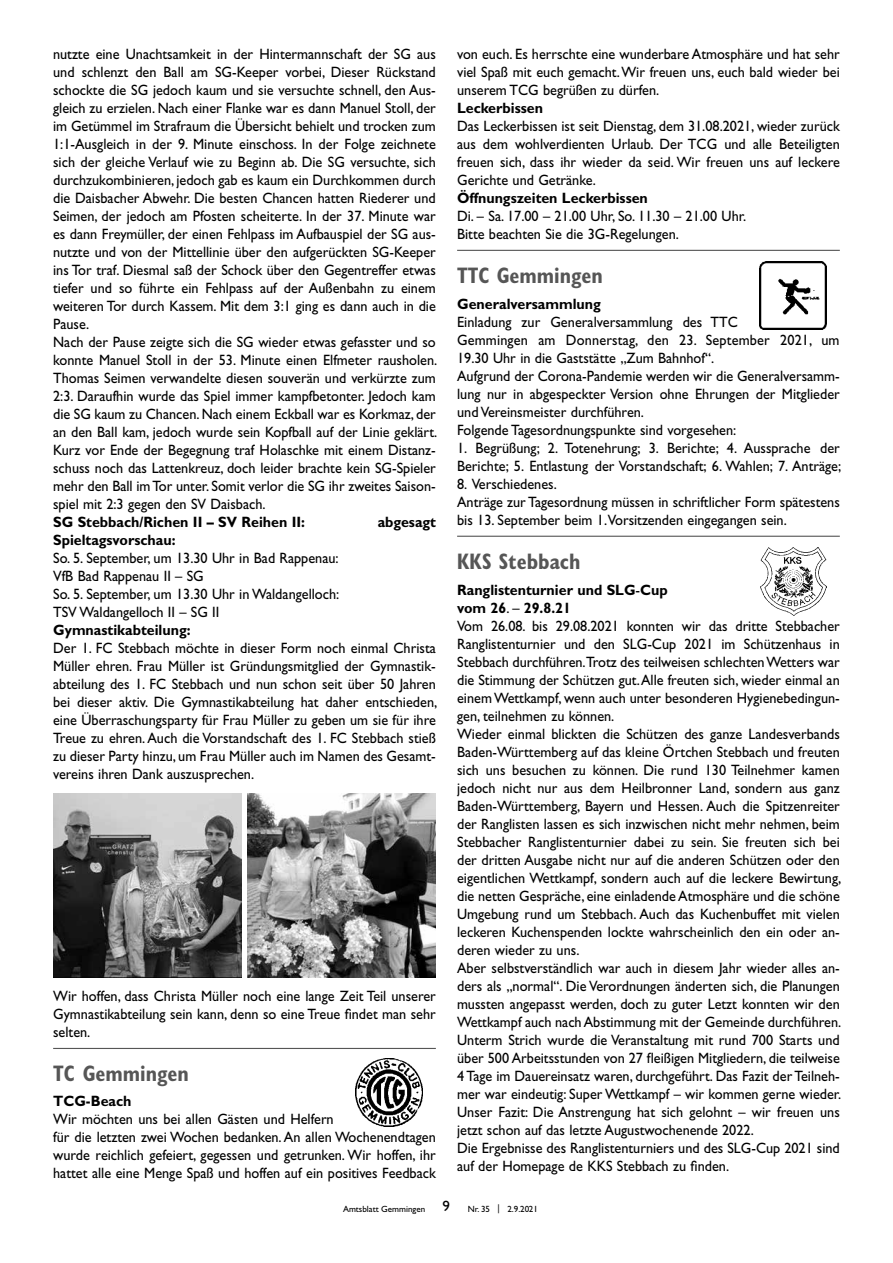
<style>
.page{position:relative;width:893px;height:1263px;background:#fff}
.page>*{position:absolute;margin:0;border:0;box-sizing:border-box;transform-origin:0 0}
.t1{font:700 condensed 22.5px "Gill Sans Std";color:#565656;scale:.95 1}
.t2{font:15px/18px "Gill Sans Std";color:#000;scale:.95 1}
.t3{font:700 15px "Gill Sans Std";color:#000;scale:.95 1}
.t4{font:9px "Gill Sans Std";color:#000}
.s1{font-weight:700}
.s2{font-size:15px}
</style>
<div class="page">
<hr style="left:53px;top:1048px;width:383px;height:1px;background:#565656">
<img style="left:355px;top:1058px;width:68px;height:68px">
<hr style="left:457px;top:250px;width:383px;height:1px;background:#565656">
<hr style="left:457px;top:536px;width:383px;height:1px;background:#565656">
<img style="left:760px;top:261px;width:66px;height:68px">
<img style="left:760px;top:547px;width:66px;height:68px">
<img style="left:248px;top:794px;width:188px;height:183px">
<img style="left:53px;top:794px;width:188px;height:183px">
<p class="t2" style="left:53px;top:45px;width:406px">nutzte eine Unachtsamkeit in der Hintermannschaft der SG aus und schlenzt den Ball am SG-Keeper vorbei, Dieser Rückstand schockte die SG jedoch kaum und sie versuchte schnell, den Aus&shy;gleich zu erzielen. Nach einer Flanke war es dann Manuel Stoll, der im Getümmel im Strafraum die Übersicht behielt und trocken zum 1:1-Ausgleich in der 9. Minute einschoss. In der Folge zeichnete sich der gleiche Verlauf wie zu Beginn ab. Die SG versuchte, sich durchzukombinieren, jedoch gab es kaum ein Durchkommen durch die Daisbacher Abwehr. Die besten Chancen hatten Riederer und Seimen, der jedoch am Pfosten scheiterte. In der 37. Minute war es dann Freymüller, der einen Fehlpass im Aufbauspiel der SG aus&shy;nutzte und von der Mittellinie über den aufgerückten SG-Keeper ins Tor traf. Diesmal saß der Schock über den Gegentreffer etwas tiefer und so führte ein Fehlpass auf der Außenbahn zu einem weiteren Tor durch Kassem. Mit dem 3:1 ging es dann auch in die Pause.<br>Nach der Pause zeigte sich die SG wieder etwas gefasster und so konnte Manuel Stoll in der 53. Minute einen Elfmeter rausholen.<br>Thomas Seimen verwandelte diesen souverän und verkürzte zum 2:3. Daraufhin wurde das Spiel immer kampfbetonter. Jedoch kam die SG kaum zu Chancen. Nach einem Eckball war es Korkmaz, der an den Ball kam, jedoch wurde sein Kopfball auf der Linie geklärt.<br>Kurz vor Ende der Begegnung traf Holaschke mit einem Distanz&shy;schuss noch das Lattenkreuz, doch leider brachte kein SG-Spieler mehr den Ball im Tor unter. Somit verlor die SG ihr zweites Saison&shy;spiel mit 2:3 gegen den SV Daisbach.</p>
<p class="t3" style="left:53px;top:513px;width:267px">SG Stebbach/Richen II – SV Reihen II:</p>
<p class="t3" style="left:378px;top:513px;width:63px">abgesagt</p>
<p class="t3" style="left:53px;top:531px;width:130px">Spieltagsvorschau:</p>
<p class="t2" style="left:53px;top:549px;width:303px">So. 5. September, um 13.30 Uhr in Bad Rappenau:<br>VfB Bad Rappenau II – SG<br>So. 5. September, um 13.30 Uhr in Waldangelloch:<br>TSV Waldangelloch II – SG II</p>
<p class="t3" style="left:53px;top:621px;width:146px">Gymnastikabteilung:</p>
<p class="t2" style="left:53px;top:639px;width:406px;text-align:justify">Der 1. FC Stebbach möchte in dieser Form noch einmal Christa Müller ehren. Frau Müller ist Gründungsmitglied der Gymnastik&shy;abteilung des 1. FC Stebbach und nun schon seit über 50 Jahren bei dieser aktiv. Die Gymnastikabteilung hat daher entschieden, eine Überraschungsparty für Frau Müller zu geben um sie für ihre Treue zu ehren. Auch die Vorstandschaft des 1. FC Stebbach stieß zu dieser Party hinzu, um Frau Müller auch im Namen des Gesamt&shy;vereins ihren Dank auszusprechen.</p>
<p class="t2" style="left:53px;top:987px;width:404px;text-align:justify">Wir hoffen, dass Christa Müller noch eine lange Zeit Teil unserer Gymnastikabteilung sein kann, denn so eine Treue findet man sehr selten.</p>
<h1 class="t1" style="left:53px;top:1060px;width:144px">TC Gemmingen</h1>
<p class="t3" style="left:53px;top:1092px;width:84px">TCG-Beach</p>
<p class="t2" style="left:53px;top:1110px;width:404px">Wir möchten uns bei allen Gästen und Helfern<br>für die letzten zwei Wochen bedanken. An allen Wochenendtagen wurde reichlich gefeiert, gegessen und getrunken. Wir hoffen, ihr hattet alle eine Menge Spaß und hoffen auf ein positives Feedback</p>
<p class="t2" style="left:457px;top:45px;width:404px;text-align:justify">von euch. Es herrschte eine wunderbare Atmosphäre und hat sehr viel Spaß mit euch gemacht. Wir freuen uns, euch bald wieder bei unserem TCG begrüßen zu dürfen.</p>
<p class="t3" style="left:457px;top:99px;width:92px">Leckerbissen</p>
<p class="t2" style="left:457px;top:117px;width:404px;text-align:justify">Das Leckerbissen ist seit Dienstag, dem 31.08.2021, wieder zurück aus dem wohlverdienten Urlaub. Der TCG und alle Beteiligten freuen sich, dass ihr wieder da seid. Wir freuen uns auf leckere Gerichte und Getränke.</p>
<p class="t3" style="left:457px;top:189px;width:202px">Öffnungszeiten Leckerbissen</p>
<p class="t2" style="left:457px;top:207px;width:306px">Di. – Sa. 17.00 – 21.00 Uhr, So. 11.30 – 21.00 Uhr.<br>Bitte beachten Sie die 3G-Regelungen.</p>
<h1 class="t1" style="left:457px;top:262px;width:155px">TTC Gemmingen</h1>
<p class="t3" style="left:457px;top:295px;width:153px">Generalversammlung</p>
<p class="t2" style="left:457px;top:313px;width:404px">Einladung zur Generalversammlung des TTC<br>Gemmingen am Donnerstag, den 23. September 2021, um 19.30 Uhr in die Gaststätte „Zum Bahnhof“.<br>Aufgrund der Corona-Pandemie werden wir die Generalversamm&shy;lung nur in abgespeckter Version ohne Ehrungen der Mitglieder und Vereinsmeister durchführen.<br>Folgende Tagesordnungspunkte sind vorgesehen:</p>
<p class="t2" style="left:457px;top:439px;width:406px">1. Begrüßung; 2. Totenehrung; 3. Berichte; 4. Aussprache der<br>Berichte; 5. Entlastung der Vorstandschaft; 6. Wahlen; 7. Anträge;</p>
<p class="t2" style="left:457px;top:475px;width:404px">8. Verschiedenes.<br>Anträge zur Tagesordnung müssen in schriftlicher Form spätestens bis 13. September beim 1.Vorsitzenden eingegangen sein.</p>
<h1 class="t1" style="left:457px;top:547px;width:131px">KKS Stebbach</h1>
<p class="t2" style="left:457px;top:581px;width:406px"><span class="s1">Ranglistenturnier und SLG</span>-<span class="s1">Cup<br>vom 26</span>. – <span class="s1">29.8.21<br></span>Vom 26.08. bis 29.08.2021 konnten wir das dritte Stebbacher Ranglistenturnier und den SLG-Cup 2021 im Schützenhaus in Stebbach durchführen.Trotz des teilweisen schlechten Wetters war die Stimmung der Schützen gut. Alle freuten sich, wieder einmal an einem Wettkampf, wenn auch unter besonderen Hygienebedingun&shy;gen, teilnehmen zu können.<br>Wieder einmal blickten die Schützen des ganze Landesverbands Baden-Württemberg auf das kleine Örtchen Stebbach und freuten sich uns besuchen zu können. Die rund 130 Teilnehmer kamen jedoch nicht nur aus dem Heilbronner Land, sondern aus ganz Baden-Württemberg, Bayern und Hessen. Auch die Spitzenreiter der Ranglisten lassen es sich inzwischen nicht mehr nehmen, beim Stebbacher Ranglistenturnier dabei zu sein. Sie freuten sich bei der dritten Ausgabe nicht nur auf die anderen Schützen oder den eigentlichen Wettkampf, sondern auch auf die leckere Bewirtung, die netten Gespräche, eine einladende Atmosphäre und die schöne Umgebung rund um Stebbach. Auch das Kuchenbuffet mit vielen leckeren Kuchenspenden lockte wahrscheinlich den ein oder an&shy;deren wieder zu uns.<br>Aber selbstverständlich war auch in diesem Jahr wieder alles an&shy;ders als „normal“. Die Verordnungen änderten sich, die Planungen mussten angepasst werden, doch zu guter Letzt konnten wir den Wettkampf auch nach Abstimmung mit der Gemeinde durchführen.<br>Unterm Strich wurde die Veranstaltung mit rund 700 Starts und über 500 Arbeitsstunden von 27 fleißigen Mitgliedern, die teilweise 4 Tage im Dauereinsatz waren, durchgeführt. Das Fazit der Teilneh&shy;mer war eindeutig: Super Wettkampf – wir kommen gerne wieder.<br>Unser Fazit: Die Anstrengung hat sich gelohnt – wir freuen uns jetzt schon auf das letzte Augustwochenende 2022.<br>Die Ergebnisse des Ranglistenturniers und des SLG-Cup 2021 sind auf der Homepage de KKS Stebbach zu finden.</p>
<p class="t4" style="left:343px;top:1204px;width:196px">Amtsblatt Gemmingen <span class="s2">9</span> Nr. 35 | 2.9.2021</p>
</div>
